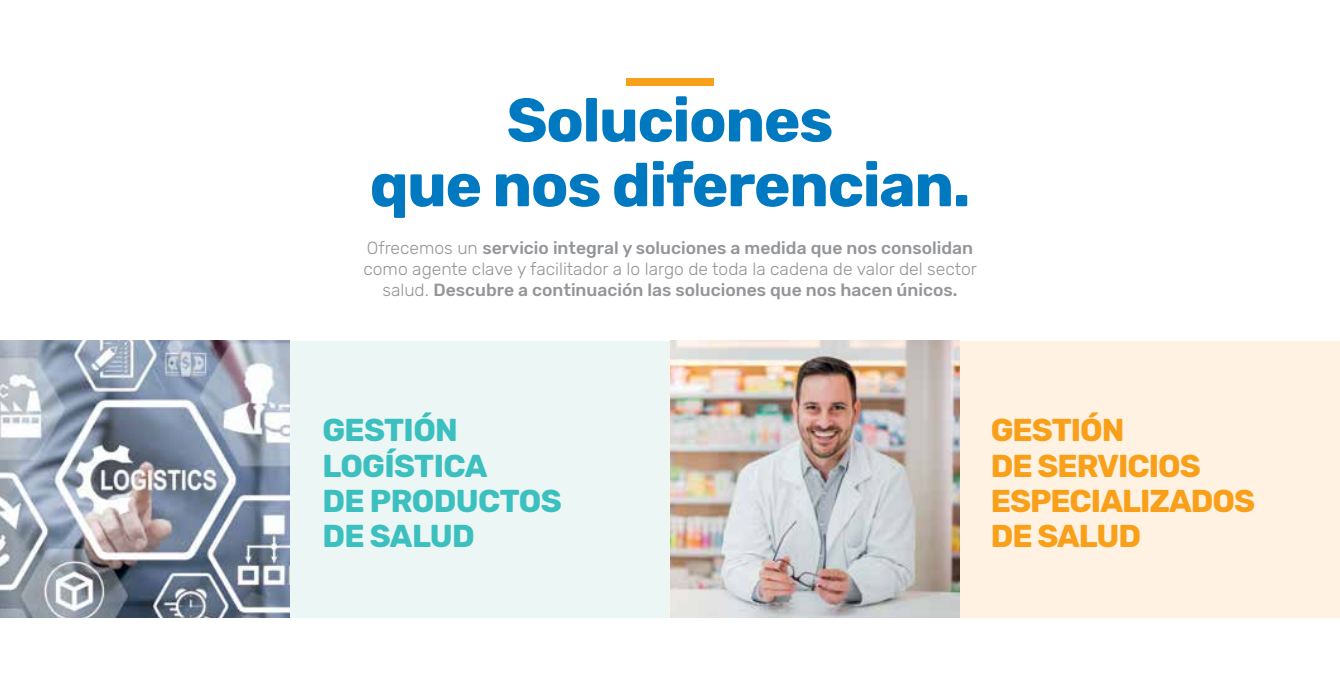
<style>
.page{position:relative;width:1340px;height:695px;background:#fff}
.page>*{position:absolute;margin:0;border:0;box-sizing:border-box;transform-origin:0 0}
.t1{font:700 61.25px/64.8px "Rubik";letter-spacing:-.02em;color:#0079c1;text-align:center}
.t2{font:700 31.5px/35px "Rubik";letter-spacing:-.03em;color:#f9a01b}
.t3{font:700 31.5px/35px "Rubik";letter-spacing:-.02em;color:#3cc0bf}
.t4{font:500 17.5px/21px "Rubik";color:#939598;text-align:center}
.s1{font-weight:300}
</style>
<div class="page">
<div style="left:112px;top:341px;width:558px;height:276px;background:#ebf6f5"></div>
<div style="left:669px;top:341px;width:670px;height:276px;background:#fff2e2"></div>
<div style="left:626px;top:78px;width:87px;height:8px;background:#f9a01b"></div>
<img style="left:670px;top:341px;width:289px;height:276px">
<img style="left:0;top:341px;width:290px;height:276px">
<h1 class="t1" style="left:369px;top:89px;width:602px">Soluciones<br>que nos diferencian.</h1>
<p class="t4" style="left:363px;top:238px;width:615px"><span class="s1">Ofrecemos un</span> servicio integral y soluciones a medida que nos consolidan <span class="s1">como agente clave y facilitador a lo largo de toda la cadena de valor del sector salud.</span> Descubre a continuación las soluciones que nos hacen únicos.</p>
<h2 class="t3" style="left:322px;top:414px;width:241px">GESTIÓN<br>LOGÍSTICA<br>DE PRODUCTOS<br>DE SALUD</h2>
<h2 class="t2" style="left:990px;top:414px;width:266px">GESTIÓN<br>DE SERVICIOS<br>ESPECIALIZADOS<br>DE SALUD</h2>
</div>
